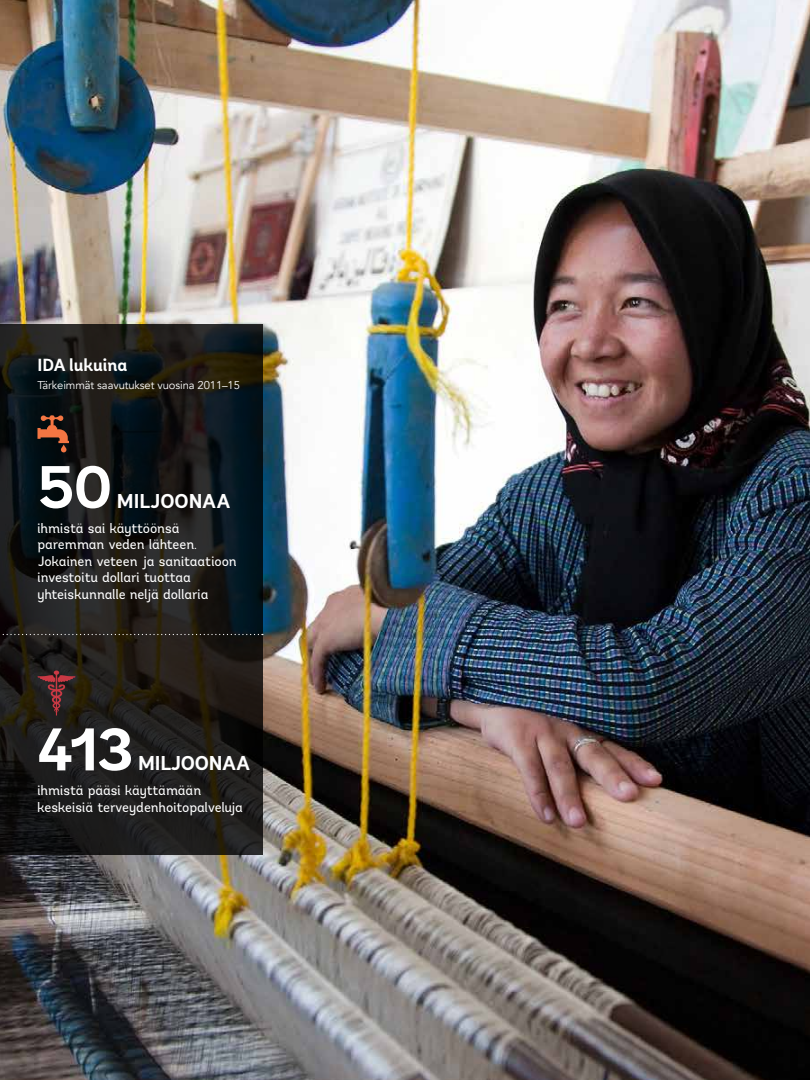
<style>
.page{position:relative;width:810px;height:1080px;background:#fff}
.page>*{position:absolute;margin:0;border:0;box-sizing:border-box;transform-origin:0 0}
.t1{font:700 60px "Andes";color:#fff}
.t2{font:700 20px "Andes";color:#fff}
.t3{font:700 17.5px "Andes";color:#fff}
.t4{font:13.75px/16.5px "Andes";letter-spacing:-.01em;color:#fff}
.t5{font:11.25px "Avenir";letter-spacing:-.01em;color:#fff}
</style>
<div class="page">
<img style="left:0;top:0;width:810px;height:1080px">
<svg style="left:0;top:324px;width:263px;height:531px;background:#191a19"></svg>
<svg style="left:37px;top:671px;width:39px;height:45px;background:#462627"></svg>
<svg style="left:0;top:634px;width:263px;height:1px"></svg>
<svg style="left:37px;top:415px;width:32px;height:37px"></svg>
<p class="t3" style="left:37px;top:354px;width:92px">IDA LUKUINA</p>
<p class="t5" style="left:37px;top:378px;width:204px">Tärkeimmät saavutukset vuosina 2011–15</p>
<h1 class="t1" style="left:37px;top:450px;width:77px">50</h1>
<h2 class="t2" style="left:117px;top:489px;width:59px">MILJOONAA</h2>
<p class="t4" style="left:37px;top:520px;width:201px">ihmistä sai käyttöönsä paremman veden lähteen.<br>Jokainen veteen ja sanitaatioon investoitu dollari tuottaa yhteiskunnalle neljä dollaria</p>
<h1 class="t1" style="left:37px;top:712px;width:98px">413</h1>
<h2 class="t2" style="left:138px;top:751px;width:58px">MILJOONAA</h2>
<p class="t4" style="left:37px;top:782px;width:207px">ihmistä pääsi käyttämään keskeisiä terveydenhoitopalveluja</p>
</div>
